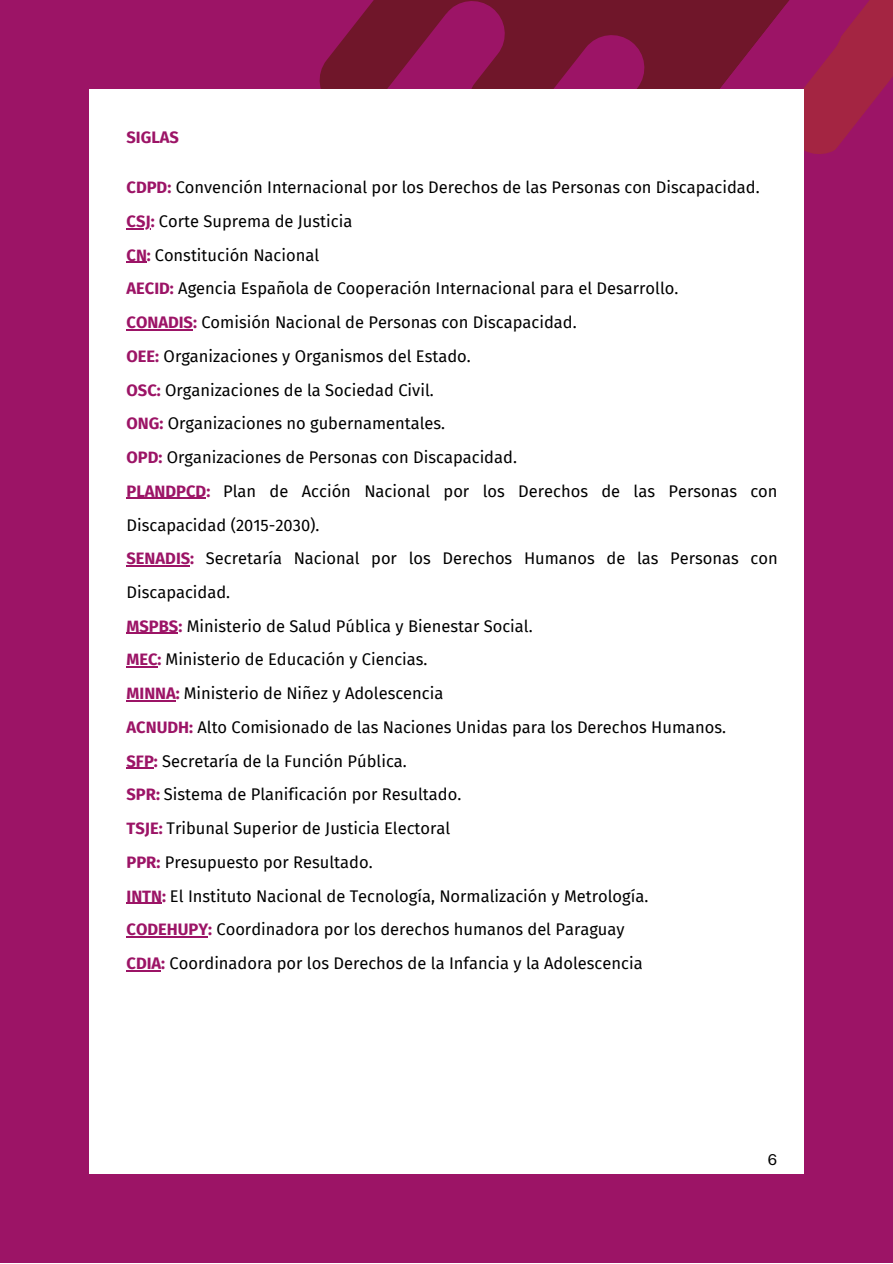
<style>
.page{position:relative;width:893px;height:1264px;background:#fff}
.page>*{position:absolute;margin:0;border:0;box-sizing:border-box;transform-origin:0 0}
.t1{font:16.5px/33.8px "Fira Sans";color:#000}
.t2{font:700 16.5px "Fira Sans";color:#9c1466}
.t3{font:15px "Public Sans";color:#000}
.s1{font-weight:700;color:#9c1466}
</style>
<div class="page">
<div style="left:0;top:0;width:892px;height:1262px;background:#9c1466"></div>
<svg style="left:319px;top:28px;width:33px;height:61px;fill:#70162a"></svg>
<svg style="left:361px;top:0;width:531px;height:768px"></svg>
<div style="left:89px;top:89px;width:714px;height:1084px;background:#fff"></div>
<svg style="left:126px;top:262px;width:21px;height:1px"></svg>
<hr style="left:126px;top:329px;width:67px;height:1px;background:#9c1466">
<hr style="left:126px;top:498px;width:80px;height:1px;background:#9c1466">
<hr style="left:126px;top:565px;width:64px;height:1px;background:#9c1466">
<hr style="left:126px;top:633px;width:52px;height:1px;background:#9c1466">
<hr style="left:126px;top:666px;width:32px;height:1px;background:#9c1466">
<hr style="left:126px;top:700px;width:50px;height:1px;background:#9c1466">
<hr style="left:126px;top:767px;width:28px;height:2px;background:#9c1466">
<hr style="left:126px;top:902px;width:36px;height:1px;background:#9c1466">
<hr style="left:126px;top:936px;width:82px;height:1px;background:#9c1466">
<hr style="left:126px;top:970px;width:35px;height:1px;background:#9c1466">
<p class="t2" style="left:126px;top:127px;width:54px">SIGLAS</p>
<p class="t1" style="left:126px;top:171px;width:634px"><span class="s1">CDPD:</span> Convención Internacional por los Derechos de las Personas con Discapacidad.</p>
<p class="t1" style="left:126px;top:204px;width:227px"><span class="s1">CSJ:</span> Corte Suprema de Justicia</p>
<p class="t1" style="left:126px;top:238px;width:194px"><span class="s1">CN:</span> Constitución Nacional</p>
<p class="t1" style="left:126px;top:272px;width:553px"><span class="s1">AECID:</span> Agencia Española de Cooperación Internacional para el Desarrollo.</p>
<p class="t1" style="left:126px;top:306px;width:451px"><span class="s1">CONADIS:</span> Comisión Nacional de Personas con Discapacidad.</p>
<p class="t1" style="left:126px;top:339px;width:346px"><span class="s1">OEE:</span> Organizaciones y Organismos del Estado.</p>
<p class="t1" style="left:126px;top:373px;width:309px"><span class="s1">OSC:</span> Organizaciones de la Sociedad Civil.</p>
<p class="t1" style="left:126px;top:407px;width:320px"><span class="s1">ONG:</span> Organizaciones no gubernamentales.</p>
<p class="t1" style="left:126px;top:440px;width:392px"><span class="s1">OPD:</span> Organizaciones de Personas con Discapacidad.</p>
<p class="t1" style="left:126px;top:474px;width:652px"><span class="s1">PLANDPCD:</span> Plan de Acción Nacional por los Derechos de las Personas con<br>Discapacidad (2015-2030).</p>
<p class="t1" style="left:126px;top:542px;width:652px"><span class="s1">SENADIS:</span> Secretaría Nacional por los Derechos Humanos de las Personas con<br>Discapacidad.</p>
<p class="t1" style="left:126px;top:609px;width:407px"><span class="s1">MSPBS:</span> Ministerio de Salud Pública y Bienestar Social.</p>
<p class="t1" style="left:126px;top:643px;width:302px"><span class="s1">MEC:</span> Ministerio de Educación y Ciencias.</p>
<p class="t1" style="left:126px;top:676px;width:318px"><span class="s1">MINNA:</span> Ministerio de Niñez y Adolescencia</p>
<p class="t1" style="left:126px;top:710px;width:601px"><span class="s1">ACNUDH:</span> Alto Comisionado de las Naciones Unidas para los Derechos Humanos.</p>
<p class="t1" style="left:126px;top:744px;width:282px"><span class="s1">SFP:</span> Secretaría de la Función Pública.</p>
<p class="t1" style="left:126px;top:778px;width:336px"><span class="s1">SPR:</span> Sistema de Planificación por Resultado.</p>
<p class="t1" style="left:126px;top:811px;width:325px"><span class="s1">TSJE:</span> Tribunal Superior de Justicia Electoral</p>
<p class="t1" style="left:126px;top:845px;width:247px"><span class="s1">PPR:</span> Presupuesto por Resultado.</p>
<p class="t1" style="left:126px;top:879px;width:523px"><span class="s1">INTN:</span> El Instituto Nacional de Tecnología, Normalización y Metrología.</p>
<p class="t1" style="left:126px;top:913px;width:499px"><span class="s1">CODEHUPY:</span> Coordinadora por los derechos humanos del Paraguay</p>
<p class="t1" style="left:126px;top:946px;width:517px"><span class="s1">CDIA:</span> Coordinadora por los Derechos de la Infancia y la Adolescencia</p>
<p class="t3" style="left:767px;top:1151px;width:11px">6</p>
</div>
